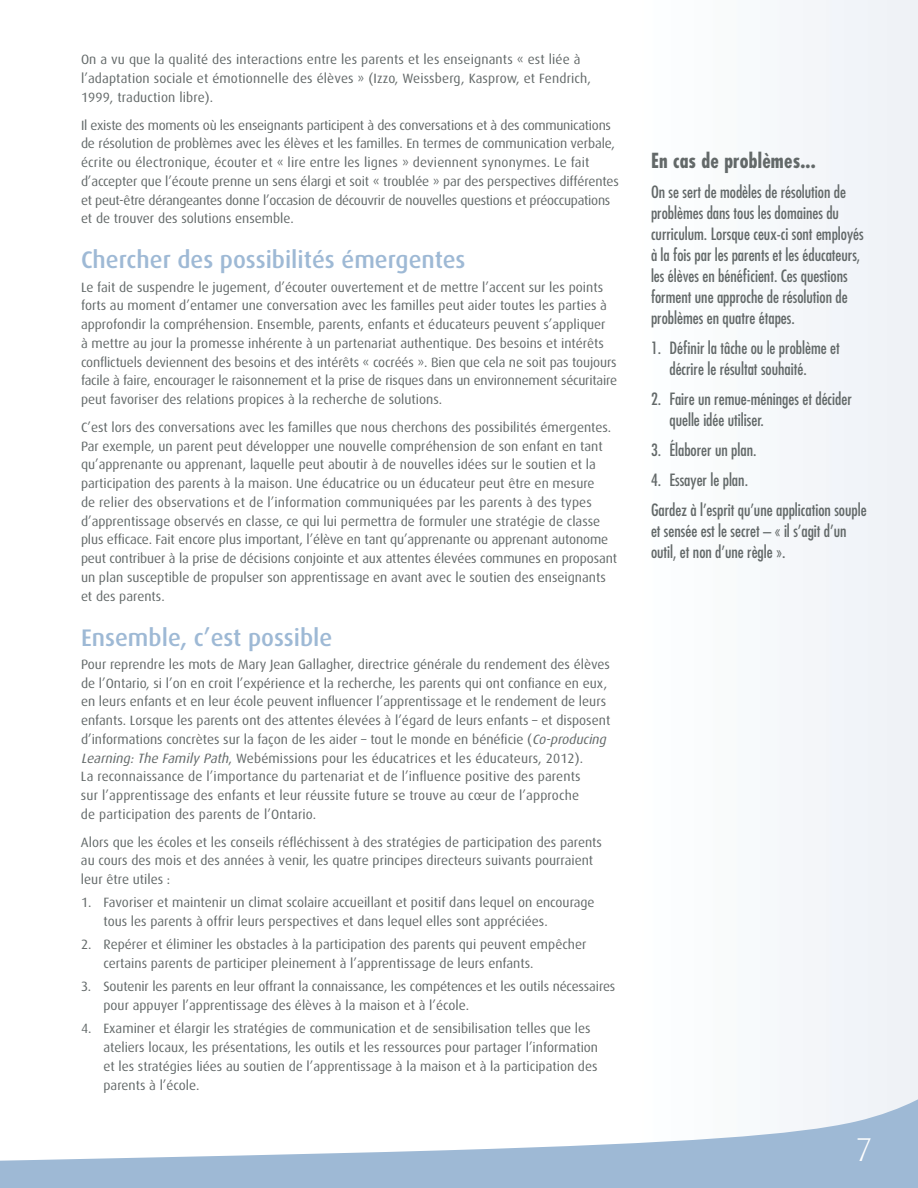
<style>
.page{position:relative;width:918px;height:1188px;background:#fff}
.page>*{position:absolute;margin:0;border:0;box-sizing:border-box;transform-origin:0 0}
.t1{font:300 33px "Dax";color:#fff}
.H1{font:500 24px "Dax";color:#9eb9d5}
.Sidebar_Title{font:700 condensed 20.25px "Futura";letter-spacing:.01em;color:#636969}
.Sidebar_copy{font:condensed 16.5px/21px "Futura";color:#636969}
.body_copy_more_space{font:13.5px/18.8px "Dax";color:#636969}
.body_copy_after_H1{font:13.5px/18.8px "Dax";color:#636969}
.s1{font-style:italic}
</style>
<div class="page">
<div style="left:642px;top:0;width:276px;height:1186px;background:#f5f7fa"></div>
<svg style="left:0;top:1099px;width:918px;height:89px"></svg>
<p class="body_copy_more_space" style="left:81px;top:51px;width:512px">On a vu que la qualité des interactions entre les parents et les enseignants « est liée à l’adaptation sociale et émotionnelle des élèves » (Izzo, Weissberg, Kasprow, et Fendrich,<br>1999, traduction libre).</p>
<p class="body_copy_more_space" style="left:81px;top:116px;width:539px">Il existe des moments où les enseignants participent à des conversations et à des communications de résolution de problèmes avec les élèves et les familles. En termes de communication verbale, écrite ou électronique, écouter et « lire entre les lignes » deviennent synonymes. Le fait d’accepter que l’écoute prenne un sens élargi et soit « troublée » par des perspectives différentes et peut-être dérangeantes donne l’occasion de découvrir de nouvelles questions et préoccupations et de trouver des solutions ensemble.</p>
<h2 class="H1" style="left:81px;top:247px;width:386px">Chercher des possibilités émergentes</h2>
<p class="body_copy_after_H1" style="left:81px;top:278px;width:538px">Le fait de suspendre le jugement, d’écouter ouvertement et de mettre l’accent sur les points forts au moment d’entamer une conversation avec les familles peut aider toutes les parties à approfondir la compréhension. Ensemble, parents, enfants et éducateurs peuvent s’appliquer<br>à mettre au jour la promesse inhérente à un partenariat authentique. Des besoins et intérêts conflictuels deviennent des besoins et des intérêts « cocréés ». Bien que cela ne soit pas toujours facile à faire, encourager le raisonnement et la prise de risques dans un environnement sécuritaire peut favoriser des relations propices à la recherche de solutions.</p>
<p class="body_copy_more_space" style="left:81px;top:418px;width:538px">C’est lors des conversations avec les familles que nous cherchons des possibilités émergentes.<br>Par exemple, un parent peut développer une nouvelle compréhension de son enfant en tant qu’apprenante ou apprenant, laquelle peut aboutir à de nouvelles idées sur le soutien et la participation des parents à la maison. Une éducatrice ou un éducateur peut être en mesure<br>de relier des observations et de l’information communiquées par les parents à des types d’apprentissage observés en classe, ce qui lui permettra de formuler une stratégie de classe plus efficace. Fait encore plus important, l’élève en tant qu’apprenante ou apprenant autonome peut contribuer à la prise de décisions conjointe et aux attentes élevées communes en proposant un plan susceptible de propulser son apprentissage en avant avec le soutien des enseignants et des parents.</p>
<h2 class="H1" style="left:81px;top:624px;width:253px">Ensemble, c’est possible</h2>
<p class="body_copy_after_H1" style="left:81px;top:655px;width:531px">Pour reprendre les mots de Mary Jean Gallagher, directrice générale du rendement des élèves de l’Ontario, si l’on en croit l’expérience et la recherche, les parents qui ont confiance en eux, en leurs enfants et en leur école peuvent influencer l’apprentissage et le rendement de leurs enfants. Lorsque les parents ont des attentes élevées à l’égard de leurs enfants – et disposent d’informations concrètes sur la façon de les aider – tout le monde en bénéficie (<span class="s1">Co-producing Learning:The Family Path</span>, Webémissions pour les éducatrices et les éducateurs, 2012).<br>La reconnaissance de l’importance du partenariat et de l’influence positive des parents<br>sur l’apprentissage des enfants et leur réussite future se trouve au cœur de l’approche<br>de participation des parents de l’Ontario.</p>
<p class="body_copy_more_space" style="left:81px;top:833px;width:523px">Alors que les écoles et les conseils réfléchissent à des stratégies de participation des parents au cours des mois et des années à venir, les quatre principes directeurs suivants pourraient leur être utiles :</p>
<p class="body_copy_more_space" style="left:104px;top:894px;width:493px;text-indent:-22px">1. Favoriser et maintenir un climat scolaire accueillant et positif dans lequel on encourage tous les parents à offrir leurs perspectives et dans lequel elles sont appréciées.</p>
<p class="body_copy_more_space" style="left:104px;top:936px;width:485px;text-indent:-22px">2. Repérer et éliminer les obstacles à la participation des parents qui peuvent empêcher certains parents de participer pleinement à l’apprentissage de leurs enfants.</p>
<p class="body_copy_more_space" style="left:104px;top:978px;width:513px;text-indent:-22px">3. Soutenir les parents en leur offrant la connaissance, les compétences et les outils nécessaires pour appuyer l’apprentissage des élèves à la maison et à l’école.</p>
<p class="body_copy_more_space" style="left:104px;top:1020px;width:496px;text-indent:-22px">4. Examiner et élargir les stratégies de communication et de sensibilisation telles que les ateliers locaux, les présentations, les outils et les ressources pour partager l’information et les stratégies liées au soutien de l’apprentissage à la maison et à la participation des parents à l’école.</p>
<p class="Sidebar_Title" style="left:651px;top:148px;width:166px">En cas de problèmes...</p>
<p class="Sidebar_copy" style="left:651px;top:182px;width:214px">On se sert de modèles de résolution de problèmes dans tous les domaines du curriculum. Lorsque ceux-ci sont employés à la fois par les parents et les éducateurs, les élèves en bénéficient. Ces questions forment une approche de résolution de problèmes en quatre étapes.</p>
<p class="Sidebar_copy" style="left:669px;top:338px;width:172px;text-indent:-18px">1. Définir la tâche ou le problème et décrire le résultat souhaité.</p>
<p class="Sidebar_copy" style="left:669px;top:389px;width:184px;text-indent:-18px">2. Faire un remue-méninges et décider quelle idée utiliser.</p>
<p class="Sidebar_copy" style="left:651px;top:440px;width:107px">3. Élaborer un plan.</p>
<p class="Sidebar_copy" style="left:651px;top:470px;width:99px">4. Essayer le plan.</p>
<p class="Sidebar_copy" style="left:651px;top:500px;width:217px">Gardez à l’esprit qu’une application souple et sensée est le secret – « il s’agit d’un outil, et non d’une règle ».</p>
<h1 class="t1" style="left:856px;top:1132px;width:18px">7</h1>
</div>
